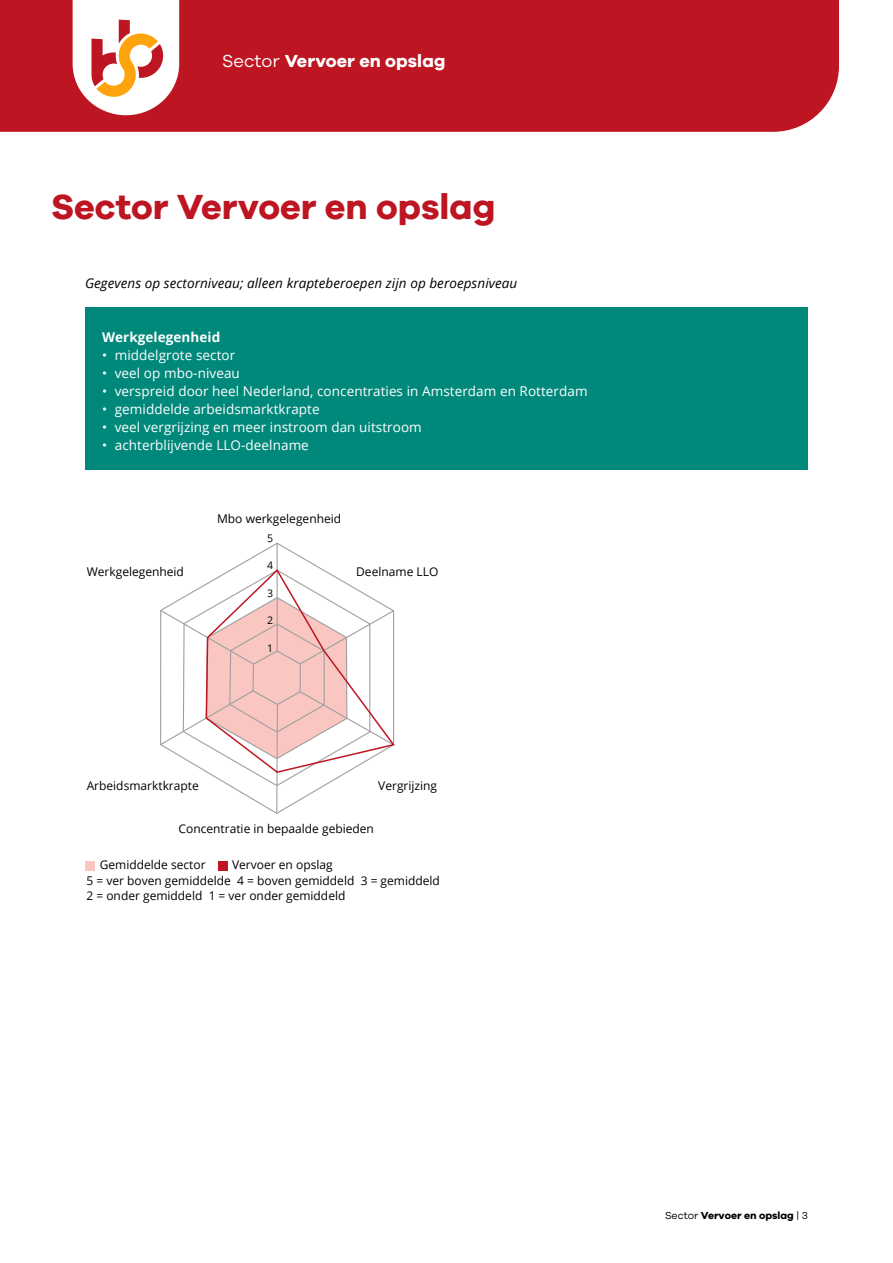
<style>
.page{position:relative;width:893px;height:1263px;background:#fff}
.page>*{position:absolute;margin:0;border:0;box-sizing:border-box;transform-origin:0 0}
.H2_HOOFDSTUKKOP{font:700 36px "Galano Grotesque";color:#bd1521}
.t1{font:700 18px "Galano Grotesque";letter-spacing:.005em;color:#fff}
.t2{font:13.5px "Open Sans";letter-spacing:.005em;color:#fff}
.P_BROOD{font:italic 13.5px "Open Sans";letter-spacing:.005em;color:#000}
.P_BROOD_zonder_witruimte{font:700 13.5px "Open Sans";letter-spacing:.005em;color:#fff}
.t3{font:12px/14.4px "Open Sans";color:#000}
.t4{font:700 10.5px "Galano Grotesque";color:#000}
.t5{font:10.5px "Open Sans";color:#000}
.s1{font-weight:400}
</style>
<div class="page">
<div style="left:0;top:0;width:839px;height:132px;background:#bd1521"></div>
<svg style="left:73px;top:0;width:106px;height:115px"></svg>
<div style="left:85px;top:307px;width:723px;height:163px;background:#00887b"></div>
<div style="left:86px;top:861px;width:9px;height:9px;background:#f9c6c1"></div>
<div style="left:218px;top:861px;width:10px;height:9px;background:#bd1521"></div>
<hr style="left:277px;top:543px;width:1px;height:108px;background:#a0a0a0">
<svg style="left:160px;top:568px;width:235px;height:246px"></svg>
<h2 class="t1" style="left:222px;top:50px;width:225px"><span class="s1">Sector</span> Vervoer en opslag</h2>
<h2 class="H2_HOOFDSTUKKOP" style="left:51px;top:184px;width:446px">Sector Vervoer en opslag</h2>
<p class="P_BROOD" style="left:85px;top:274px;width:434px">Gegevens op sectorniveau; alleen krapteberoepen zijn op beroepsniveau</p>
<p class="P_BROOD_zonder_witruimte" style="left:102px;top:328px;width:120px">Werkgelegenheid</p>
<p class="t2" style="left:102px;top:346px;width:135px">• middelgrote sector</p>
<p class="t2" style="left:102px;top:364px;width:139px">• veel op mbo-niveau</p>
<p class="t2" style="left:102px;top:382px;width:487px">• verspreid door heel Nederland, concentraties in Amsterdam en Rotterdam</p>
<p class="t2" style="left:102px;top:400px;width:219px">• gemiddelde arbeidsmarktkrapte</p>
<p class="t2" style="left:102px;top:418px;width:321px">• veel vergrijzing en meer instroom dan uitstroom</p>
<p class="t2" style="left:102px;top:436px;width:208px">• achterblijvende LLO-deelname</p>
<p class="t3" style="left:217px;top:511px;width:126px">Mbo werkgelegenheid</p>
<p class="t5" style="left:267px;top:531px;width:8px">5</p>
<p class="t5" style="left:267px;top:558px;width:8px">4</p>
<p class="t3" style="left:87px;top:564px;width:99px">Werkgelegenheid</p>
<p class="t3" style="left:356px;top:564px;width:84px">Deelname LLO</p>
<p class="t5" style="left:267px;top:585px;width:8px">3</p>
<p class="t5" style="left:267px;top:613px;width:8px">2</p>
<p class="t5" style="left:267px;top:641px;width:8px">1</p>
<p class="t3" style="left:87px;top:778px;width:114px">Arbeidsmarktkrapte</p>
<p class="t3" style="left:378px;top:778px;width:60px">Vergrijzing</p>
<p class="t3" style="left:179px;top:822px;width:197px">Concentratie in bepaalde gebieden</p>
<p class="t3" style="left:100px;top:857px;width:107px">Gemiddelde sector</p>
<p class="t3" style="left:232px;top:857px;width:102px">Vervoer en opslag</p>
<p class="t3" style="left:86px;top:873px;width:355px">5 = ver boven gemiddelde 4 = boven gemiddeld 3 = gemiddeld<br>2 = onder gemiddeld 1 = ver onder gemiddeld</p>
<p class="t4" style="left:665px;top:1208px;width:144px"><span class="s1">Sector</span> Vervoer en opslag <span class="s1">| 3</span></p>
</div>
